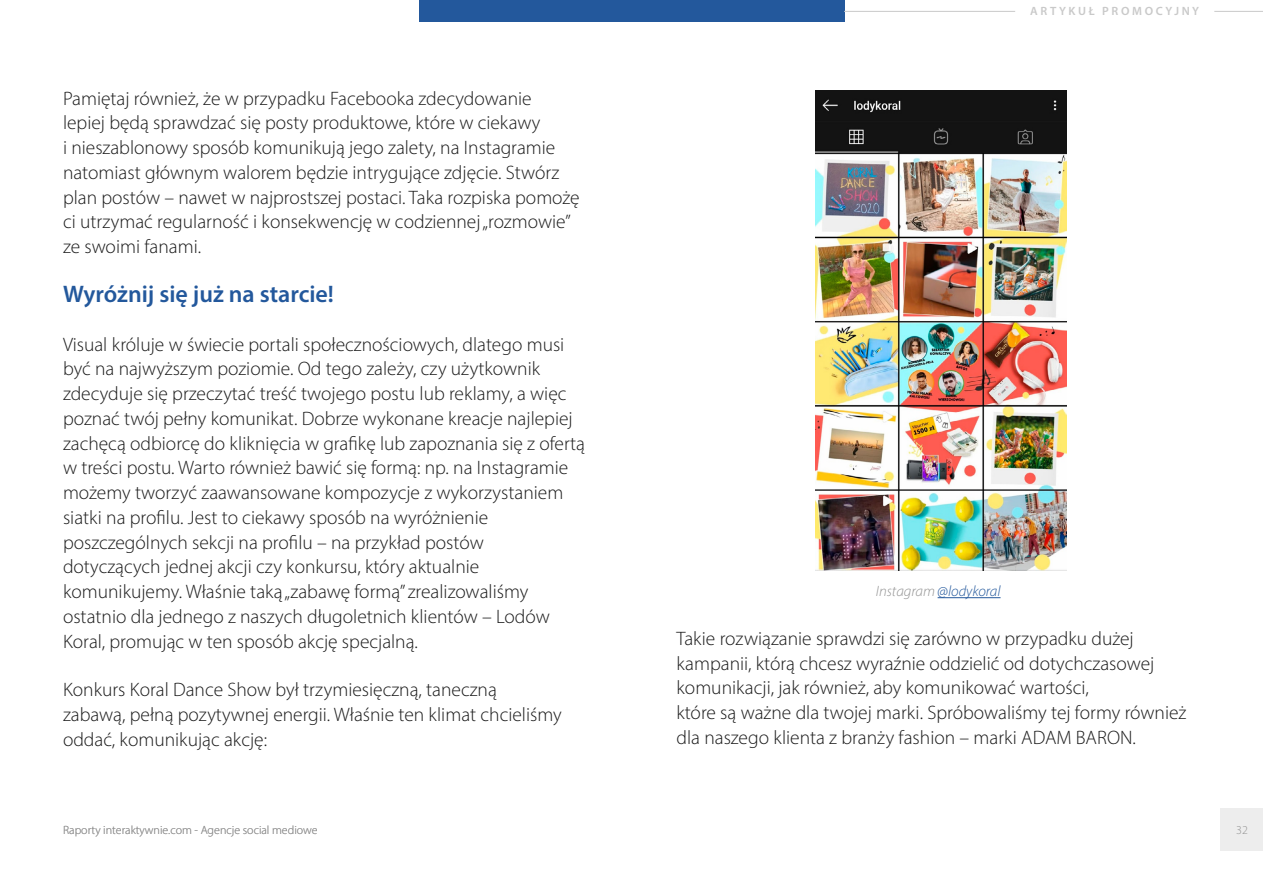
<style>
.page{position:relative;width:1263px;height:893px;background:#fff}
.page>*{position:absolute;margin:0;border:0;box-sizing:border-box;transform-origin:0 0}
.t1{font:600 24px "Myriad Pro";color:#23589c}
.t2{font:300 19.5px/24.8px "Myriad Pro";color:#1a1a1a}
.t3{font:italic 300 15px "Myriad Pro";color:#23589c}
.t4{font:300 12px "Myriad Pro";color:#929292}
.t5{font:600 12px "Myriad Pro";letter-spacing:.22em;color:#c9c9c9}
.s1{color:#929292}
</style>
<div class="page">
<hr style="left:937px;top:597px;width:63px;height:1px;background:#23589c">
<img style="left:816px;top:90px;width:250px;height:480px">
<div style="left:1220px;top:809px;width:43px;height:42px;background:#ededed"></div>
<div style="left:419px;top:0;width:425px;height:21px;background:#23589c"></div>
<hr style="left:844px;top:11px;width:419px;height:1px;background:#c9c9c9">
<div style="left:1015px;top:2px;width:199px;height:18px;background:#fff"></div>
<p class="t2" style="left:63px;top:86px;width:518px">Pamiętaj również, że w przypadku Facebooka zdecydowanie<br>lepiej będą sprawdzać się posty produktowe, które w ciekawy<br>i nieszablonowy sposób komunikują jego zalety, na Instagramie natomiast głównym walorem będzie intrygujące zdjęcie. Stwórz plan postów – nawet w najprostszej postaci. Taka rozpiska pomożę ci utrzymać regularność i konsekwencję w codziennej „rozmowie” ze swoimi fanami.</p>
<p class="t1" style="left:63px;top:279px;width:272px">Wyróżnij się już na starcie!</p>
<p class="t2" style="left:63px;top:332px;width:524px">Visual króluje w świecie portali społecznościowych, dlatego musi być na najwyższym poziomie. Od tego zależy, czy użytkownik zdecyduje się przeczytać treść twojego postu lub reklamy, a więc poznać twój pełny komunikat. Dobrze wykonane kreacje najlepiej zachęcą odbiorcę do kliknięcia w grafikę lub zapoznania się z ofertą w treści postu. Warto również bawić się formą: np. na Instagramie możemy tworzyć zaawansowane kompozycje z wykorzystaniem siatki na profilu. Jest to ciekawy sposób na wyróżnienie poszczególnych sekcji na profilu – na przykład postów dotyczących jednej akcji czy konkursu, który aktualnie komunikujemy. Właśnie taką „zabawę formą” zrealizowaliśmy ostatnio dla jednego z naszych długoletnich klientów – Lodów Koral, promując w ten sposób akcję specjalną.</p>
<p class="t2" style="left:63px;top:677px;width:500px">Konkurs Koral Dance Show był trzymiesięczną, taneczną zabawą, pełną pozytywnej energii. Właśnie ten klimat chcieliśmy oddać, komunikując akcję:</p>
<p class="t5" style="left:1030px;top:3px;width:170px">ARTYKUŁ PROMOCYJNY</p>
<p class="t3" style="left:876px;top:582px;width:126px"><span class="s1">Instagram</span> @lodykoral</p>
<p class="t2" style="left:676px;top:626px;width:511px">Takie rozwiązanie sprawdzi się zarówno w przypadku dużej kampanii, którą chcesz wyraźnie oddzielić od dotychczasowej komunikacji, jak również, aby komunikować wartości,<br>które są ważne dla twojej marki. Spróbowaliśmy tej formy również dla naszego klienta z branży fashion – marki ADAM BARON.</p>
<p class="t4" style="left:63px;top:823px;width:256px">Raporty interaktywnie.com - Agencje social mediowe</p>
<p class="t4" style="left:1236px;top:823px;width:13px">32</p>
</div>
